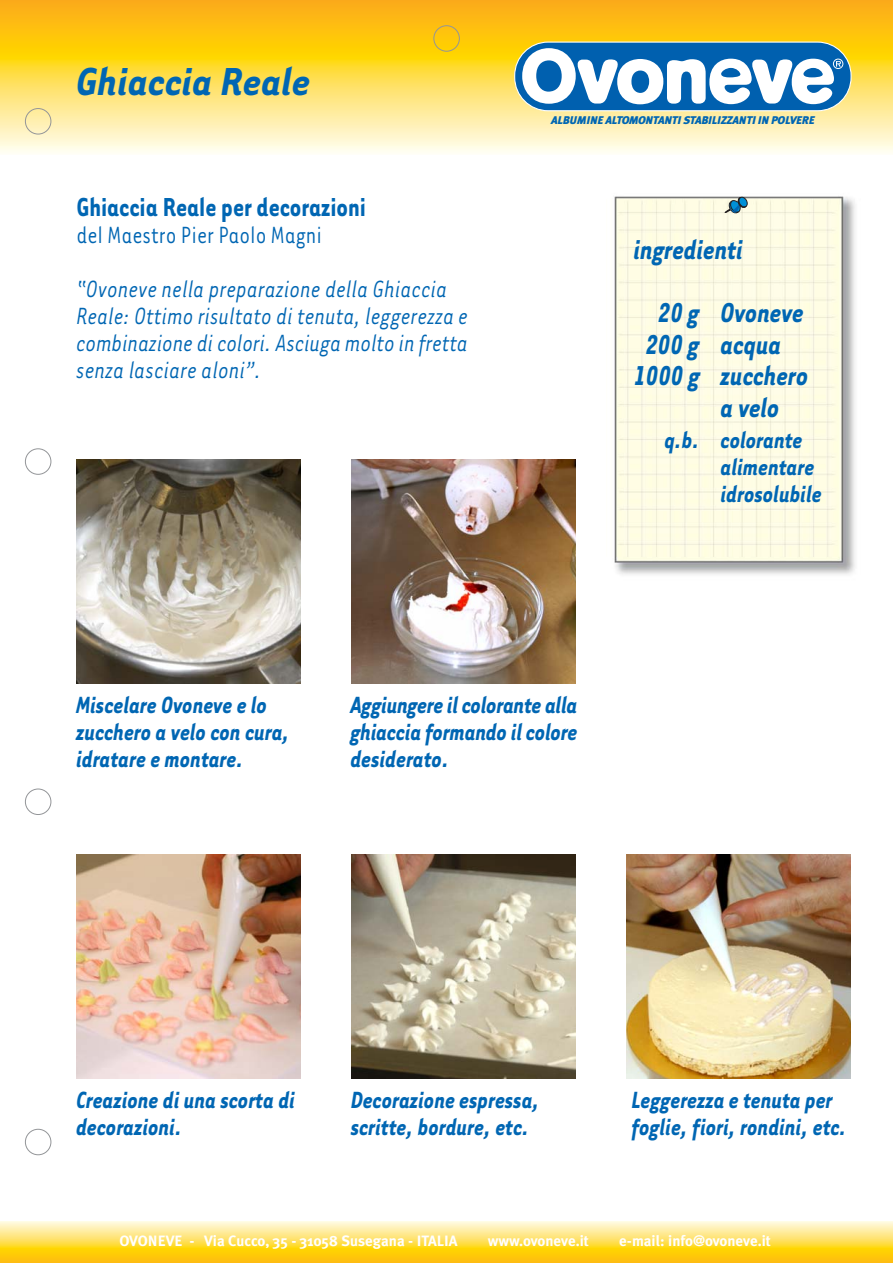
<style>
.page{position:relative;width:893px;height:1263px;background:#fff}
.page>*{position:absolute;margin:0;border:0;box-sizing:border-box;transform-origin:0 0}
.t1{font:italic 700 45px "Tarzana Narrow";color:#0066b3}
.t2{font:italic 700 31.5px/63px "Tarzana Narrow";color:#0066b3;scale:.9 1}
.t3{font:700 30px "Tarzana Narrow";color:#0066b3;scale:.9 1}
.t4{font:italic 700 27px/27px "Tarzana Narrow";color:#0066b3;scale:.9 1}
.t5{font:italic 27px/27px "Tarzana Narrow";letter-spacing:-.005em;color:#0066b3;scale:.9 1}
.t6{font:27px "Tarzana Narrow";color:#0066b3;scale:.9 1}
.t7{font:700 15px "Meta Plus";color:#fff}
.t8{font:italic 900 11.1px "Meta Plus";letter-spacing:-.02em;color:#0066b3}
</style>
<div class="page">
<div style="left:0;top:0;width:892px;height:57px;background:linear-gradient(to bottom,#fbaa1c,#ffd700)"></div>
<svg style="left:0;top:57px;width:892px;height:89px;background:#feeda1"></svg>
<div style="left:0;top:146px;width:892px;height:10px;background:#fffef0"></div>
<hr style="left:0;top:155px;width:892px;height:3px;background:#fff">
<div style="left:0;top:1247px;width:892px;height:16px;background:#ffca06"></div>
<svg style="left:0;top:1222px;width:892px;height:26px;background:#ffe883"></svg>
<hr style="left:0;top:1221px;width:892px;height:1px;background:#fffde6">
<div style="left:514px;top:42px;width:337px;height:69px;background:#0060af;border:1px solid #fff;border-radius:33px"></div>
<svg style="left:522px;top:48px;width:321px;height:56px"></svg>
<svg style="left:25px;top:25px;width:434px;height:1130px"></svg>
<img style="left:76px;top:459px;width:225px;height:225px">
<img style="left:351px;top:855px;width:224px;height:224px">
<img style="left:626px;top:855px;width:224px;height:224px">
<img style="left:76px;top:855px;width:224px;height:224px">
<img style="left:351px;top:459px;width:224px;height:224px">
<img style="left:614px;top:196px;width:241px;height:379px">
<svg style="left:725px;top:196px;width:22px;height:18px"></svg>
<h1 class="t1" style="left:76px;top:66px;width:236px">Ghiaccia Reale</h1>
<p class="t3" style="left:76px;top:196px;width:323px">Ghiaccia Reale per decorazioni</p>
<p class="t6" style="left:76px;top:217px;width:274px">del Maestro Pier Paolo Magni</p>
<p class="t5" style="left:76px;top:274px;width:437px">“Ovoneve nella preparazione della Ghiaccia Reale: Ottimo risultato di tenuta, leggerezza e combinazione di colori. Asciuga molto in fretta senza lasciare aloni”.</p>
<p class="t8" style="left:551px;top:116px;width:265px">ALBUMINE ALTOMONTANTI STABILIZZANTI IN POLVERE</p>
<p class="t2" style="left:658px;top:221px;width:163px;text-indent:-24px">ingredienti<br>20 g Ovoneve</p>
<p class="t2" style="left:645px;top:315px;width:152px">200 g acqua</p>
<p class="t2" style="left:633px;top:347px;width:195px">1000 g zucchero</p>
<p class="t2" style="left:720px;top:378px;width:67px">a velo</p>
<p class="t4" style="left:720px;top:429px;width:114px;text-indent:-56px">q.b. colorante alimentare idrosolubile</p>
<p class="t4" style="left:76px;top:694px;width:239px">Miscelare Ovoneve e lo zucchero a velo con cura, idratare e montare.</p>
<p class="t4" style="left:351px;top:694px;width:254px;text-align:justify">Aggiungere il colorante alla ghiaccia formando il colore desiderato.</p>
<p class="t4" style="left:76px;top:1089px;width:244px">Creazione di una scorta di decorazioni.</p>
<p class="t4" style="left:631px;top:1089px;width:241px">Leggerezza e tenuta per foglie, fiori, rondini, etc.</p>
<p class="t4" style="left:351px;top:1089px;width:211px">Decorazione espressa, scritte, bordure, etc.</p>
<p class="t7" style="left:119px;top:1234px;width:339px">OVONEVE - Via Cucco, 35 - 31058 Susegana - ITALIA</p>
<p class="t7" style="left:488px;top:1234px;width:102px">www.ovoneve.it</p>
<p class="t7" style="left:619px;top:1234px;width:153px">e-mail: info@ovoneve.it</p>
</div>
